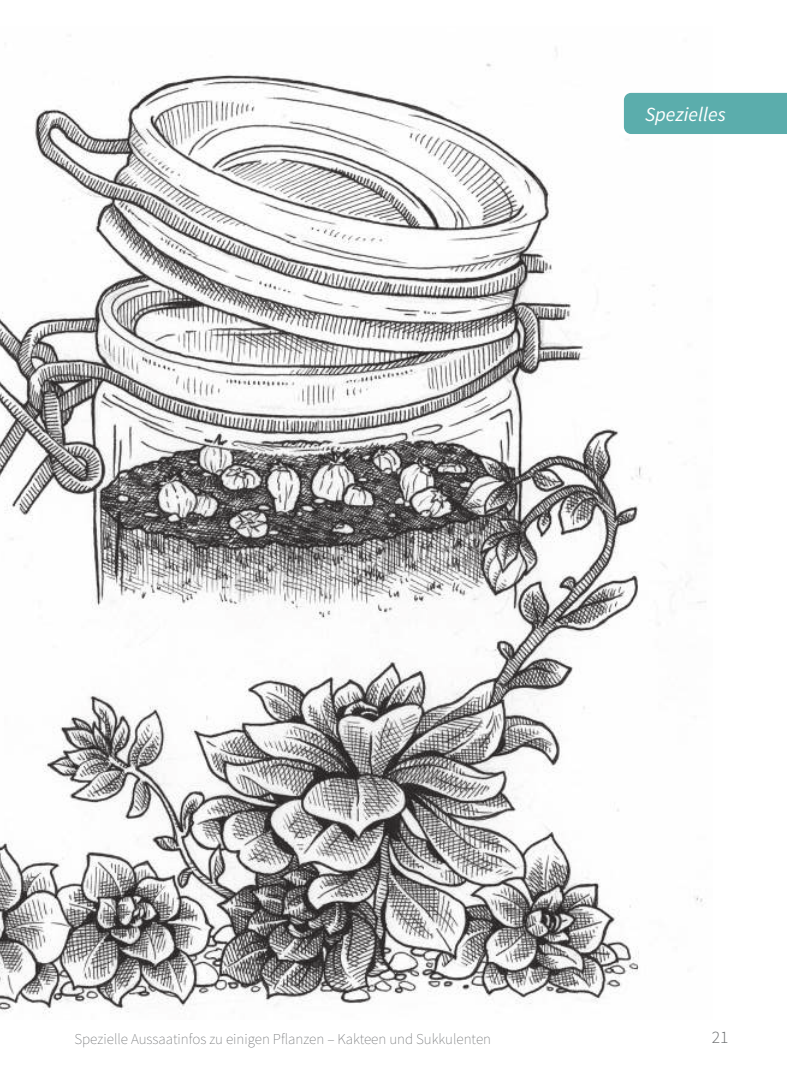
<style>
.page{position:relative;width:787px;height:1092px;background:#fff}
.page>*{position:absolute;margin:0;border:0;box-sizing:border-box;transform-origin:0 0}
.t1{font:italic 20px "Source Sans Pro";color:#fff}
.t2{font:300 17.5px "Source Sans Pro";color:#6c6e70}
.t3{font:200 15px "Source Sans Pro";color:#6c6e70}
</style>
<div class="page">
<img style="left:0;top:48px;width:712px;height:966px">
<div style="left:624px;top:93px;width:163px;height:41px;background:#5badac"></div>
<h1 class="t1" style="left:645px;top:106px;width:82px">Spezielles</h1>
<p class="t3" style="left:74px;top:1032px;width:418px">Spezielle Aussaatinfos zu einigen Pflanzen – Kakteen und Sukkulenten</p>
<p class="t2" style="left:711px;top:1026px;width:18px">21</p>
</div>
